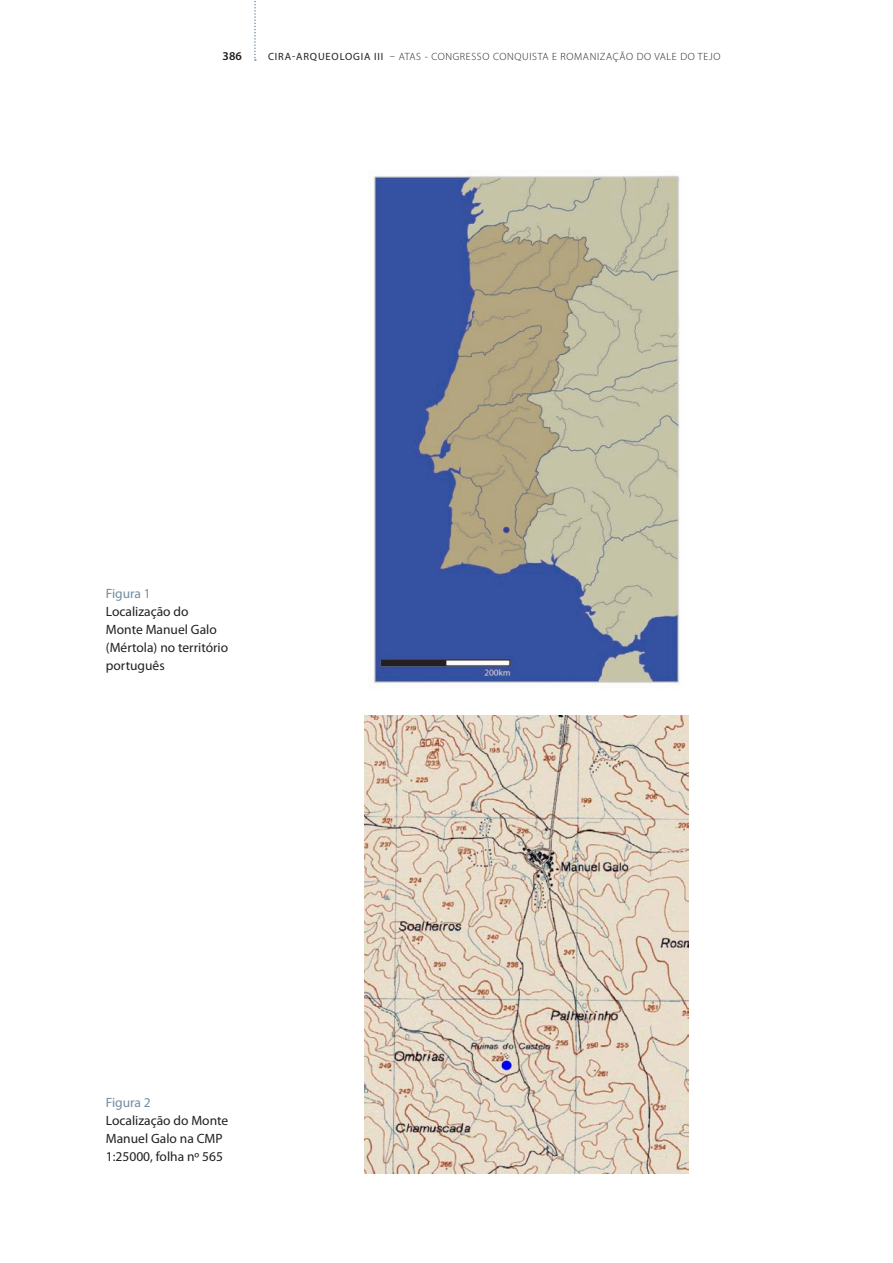
<style>
.page{position:relative;width:893px;height:1263px;background:#fff}
.page>*{position:absolute;margin:0;border:0;box-sizing:border-box;transform-origin:0 0}
.t1{font:13.5px/18px "Myriad Pro";color:#231f20}
.t2{font:13.5px "Myriad Pro";color:#718c9f}
.t3{font:600 12px "Myriad Pro";color:#231f20}
.t4{font:300 10.5px "Myriad Pro";letter-spacing:.06em;color:#231f20}
.s1{font-weight:400}
</style>
<div class="page">
<svg style="left:254px;top:0;width:2px;height:61px"></svg>
<img style="left:372px;top:170px;width:308px;height:518px">
<img style="left:364px;top:716px;width:324px;height:458px">
<p class="t3" style="left:223px;top:48px;width:21px">386</p>
<p class="t4" style="left:268px;top:50px;width:454px"><span class="s1">CIRA-ARQUEOLOGIA III</span> – ATAS - CONGRESSO CONQUISTA E ROMANIZAÇÃO DO VALE DO TEJO</p>
<p class="t2" style="left:106px;top:585px;width:47px">Figura 1</p>
<p class="t1" style="left:106px;top:602px;width:124px">Localização do<br>Monte Manuel Galo (Mértola) no território português</p>
<p class="t2" style="left:106px;top:1094px;width:47px">Figura 2</p>
<p class="t1" style="left:106px;top:1111px;width:124px">Localização do Monte<br>Manuel Galo na CMP<br>1:25000, folha nº 565</p>
</div>
